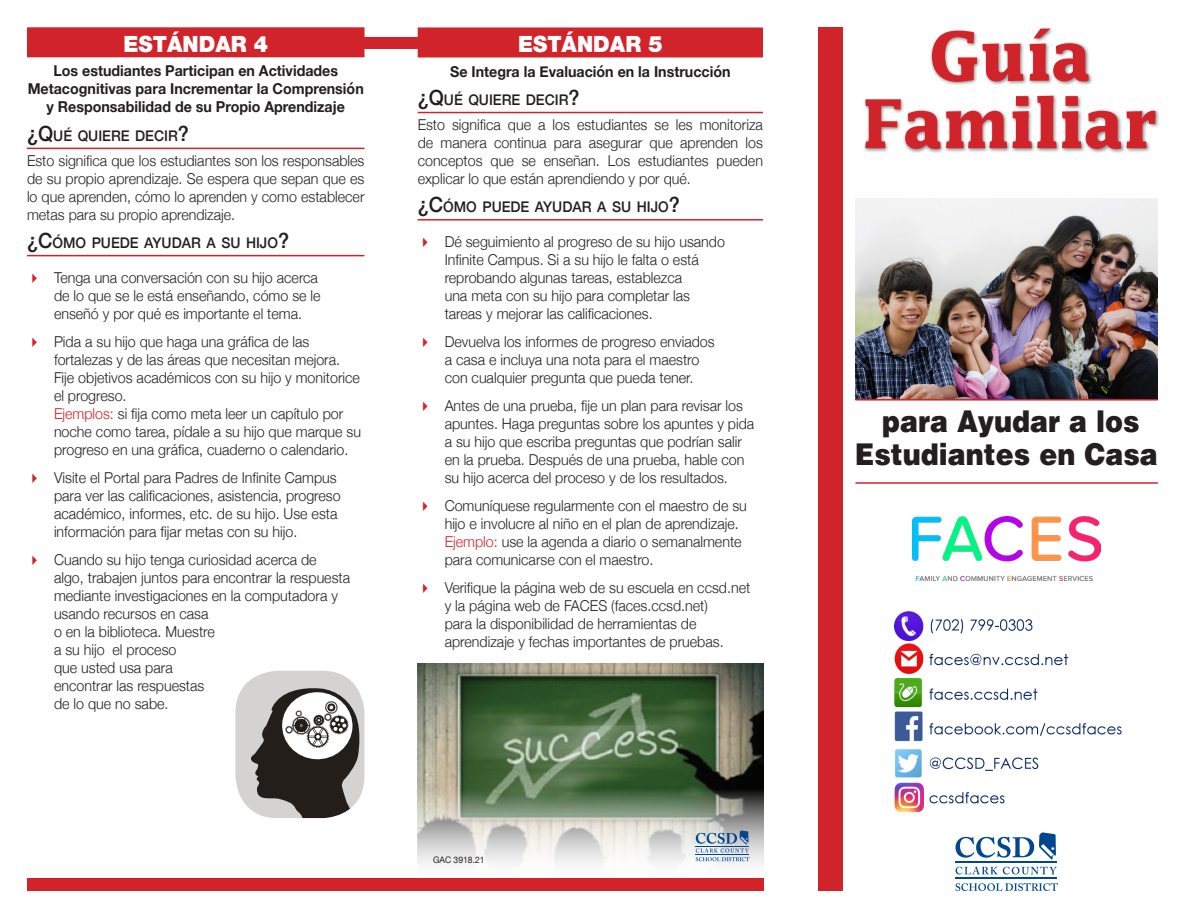
<style>
.page{position:relative;width:1188px;height:918px;background:#fff}
.page>*{position:absolute;margin:0;border:0;box-sizing:border-box;transform-origin:0 0}
.t1{font:700 67.5px "Lucida";color:#d1232a;scale:.95 1}
.t2{font:900 30px/33px "Helvetica";color:#231f20;text-align:center;scale:.9 1}
.Heading__Standard{font:900 22.5px "Helvetica Neue";color:#fff;scale:.95 1}
.t3{font:300 15px/18px "Helvetica Neue";color:#231f20;scale:.95 1}
.t4{font:700 15px/18px "Helvetica Neue";color:#231f20;text-align:center;scale:.95 1}
.Subhead{font:500 14.7px "Helvetica Neue";color:#231f20;scale:.95 1}
.t5{font:9px "Helvetica Neue";color:#231f20;scale:.95 1}
.s1{font-size:21px}
.s2{color:#d1232a}
</style>
<div class="page">
<div style="left:318px;top:37px;width:138px;height:12px;background:#d1232a"></div>
<img style="left:855px;top:199px;width:303px;height:200px">
<img style="left:418px;top:663px;width:345px;height:201px">
<svg style="left:235px;top:671px;width:129px;height:147px"></svg>
<img style="left:912px;top:516px;width:189px;height:64px">
<div style="left:27px;top:878px;width:736px;height:13px;background:#d1232a"></div>
<div style="left:818px;top:27px;width:25px;height:864px;background:#d1232a"></div>
<svg style="left:696px;top:831px;width:54px;height:30px;background:#a1b5c9"></svg>
<hr style="left:855px;top:482px;width:303px;height:2px;background:#d1232a">
<hr style="left:855px;top:399px;width:303px;height:2px;background:#d1232a">
<div style="left:863px;top:27px;width:297px;height:127px;background:#231f20;opacity:.55"></div>
<div style="left:27px;top:27px;width:337px;height:30px;background:#d1232a"></div>
<hr style="left:27px;top:148px;width:337px;height:1px;background:#d1232a">
<hr style="left:27px;top:255px;width:337px;height:1px;background:#d1232a">
<div style="left:418px;top:27px;width:345px;height:30px;background:#d1232a"></div>
<hr style="left:418px;top:112px;width:345px;height:1px;background:#d1232a">
<hr style="left:418px;top:219px;width:345px;height:2px;background:#d1232a">
<img style="left:894px;top:611px;width:228px;height:202px">
<hr style="left:955px;top:862px;width:102px;height:1px;background:#014790">
<hr style="left:955px;top:878px;width:102px;height:1px;background:#014790">
<svg style="left:956px;top:866px;width:101px;height:8px"></svg>
<svg style="left:956px;top:883px;width:102px;height:8px"></svg>
<svg style="left:956px;top:832px;width:100px;height:28px"></svg>
<p class="Heading__Standard" style="left:123px;top:30px;width:154px">ESTÁNDAR 4</p>
<p class="t4" style="left:28px;top:62px;width:355px">Los estudiantes Participan en Actividades<br>Metacognitivas para Incrementar la Comprensión</p>
<p class="t4" style="left:47px;top:98px;width:316px">y Responsabilidad de su Propio Aprendizaje</p>
<p class="Subhead" style="left:27px;top:124px;width:172px"><span class="s1">¿Q</span>UÉ QUIERE DECIR<span class="s1">?</span></p>
<p class="t3" style="left:27px;top:150px;width:357px;text-align:justify">Esto significa que los estudiantes son los responsables de su propio aprendizaje. Se espera que sepan que es lo que aprenden, cómo lo aprenden y como establecer metas para su propio aprendizaje.</p>
<p class="Subhead" style="left:27px;top:231px;width:277px"><span class="s1">¿C</span>ÓMO PUEDE AYUDAR A SU HIJO<span class="s1">?</span></p>
<p class="t3" style="left:54px;top:267px;width:282px">Tenga una conversación con su hijo acerca de lo que se le está enseñando, cómo se le enseñó y por qué es importante el tema.</p>
<p class="t3" style="left:54px;top:331px;width:325px">Pida a su hijo que haga una gráfica de las fortalezas y de las áreas que necesitan mejora.<br>Fije objetivos académicos con su hijo y monitorice el progreso.<br><span class="s2">Ejemplos:</span> si fija como meta leer un capítulo por noche como tarea, pídale a su hijo que marque su progreso en una gráfica, cuaderno o calendario.</p>
<p class="t3" style="left:54px;top:467px;width:303px">Visite el Portal para Padres de Infinite Campus para ver las calificaciones, asistencia, progreso académico, informes, etc. de su hijo. Use esta información para fijar metas con su hijo.</p>
<p class="t3" style="left:54px;top:549px;width:313px">Cuando su hijo tenga curiosidad acerca de algo, trabajen juntos para encontrar la respuesta mediante investigaciones en la computadora y usando recursos en casa<br>o en la biblioteca. Muestre<br>a su hijo el proceso<br>que usted usa para<br>encontrar las respuestas<br>de lo que no sabe.</p>
<p class="Heading__Standard" style="left:518px;top:30px;width:154px">ESTÁNDAR 5</p>
<p class="t4" style="left:450px;top:63px;width:297px">Se Integra la Evaluación en la Instrucción</p>
<p class="Subhead" style="left:418px;top:88px;width:172px"><span class="s1">¿Q</span>UÉ QUIERE DECIR<span class="s1">?</span></p>
<p class="t3" style="left:418px;top:114px;width:365px;text-align:justify">Esto significa que a los estudiantes se les monitoriza de manera continua para asegurar que aprenden los conceptos que se enseñan. Los estudiantes pueden explicar lo que están aprendiendo y por qué.</p>
<p class="Subhead" style="left:418px;top:195px;width:277px"><span class="s1">¿C</span>ÓMO PUEDE AYUDAR A SU HIJO<span class="s1">?</span></p>
<p class="t3" style="left:445px;top:232px;width:297px">Dé seguimiento al progreso de su hijo usando Infinite Campus. Si a su hijo le falta o está reprobando algunas tareas, establezca<br>una meta con su hijo para completar las tareas y mejorar las calificaciones.</p>
<p class="t3" style="left:445px;top:332px;width:286px">Devuelva los informes de progreso enviados a casa e incluya una nota para el maestro con cualquier pregunta que pueda tener.</p>
<p class="t3" style="left:445px;top:396px;width:327px">Antes de una prueba, fije un plan para revisar los apuntes. Haga preguntas sobre los apuntes y pida a su hijo que escriba preguntas que podrían salir en la prueba. Después de una prueba, hable con su hijo acerca del proceso y de los resultados.</p>
<p class="t3" style="left:445px;top:496px;width:320px">Comuníquese regularmente con el maestro de su hijo e involucre al niño en el plan de aprendizaje.<br><span class="s2">Ejemplo:</span> use la agenda a diario o semanalmente para comunicarse con el maestro.</p>
<p class="t3" style="left:445px;top:578px;width:323px">Verifique la página web de su escuela en ccsd.net y la página web de FACES (faces.ccsd.net)<br>para la disponibilidad de herramientas de aprendizaje y fechas importantes de pruebas.</p>
<p class="t5" style="left:433px;top:853px;width:56px">GAC 3918.21</p>
<p class="t1" style="left:930px;top:16px;width:171px">Guía</p>
<p class="t1" style="left:862px;top:83px;width:313px">Familiar</p>
<p class="t2" style="left:855px;top:404px;width:338px">para Ayudar a los<br>Estudiantes en Casa</p>
</div>
